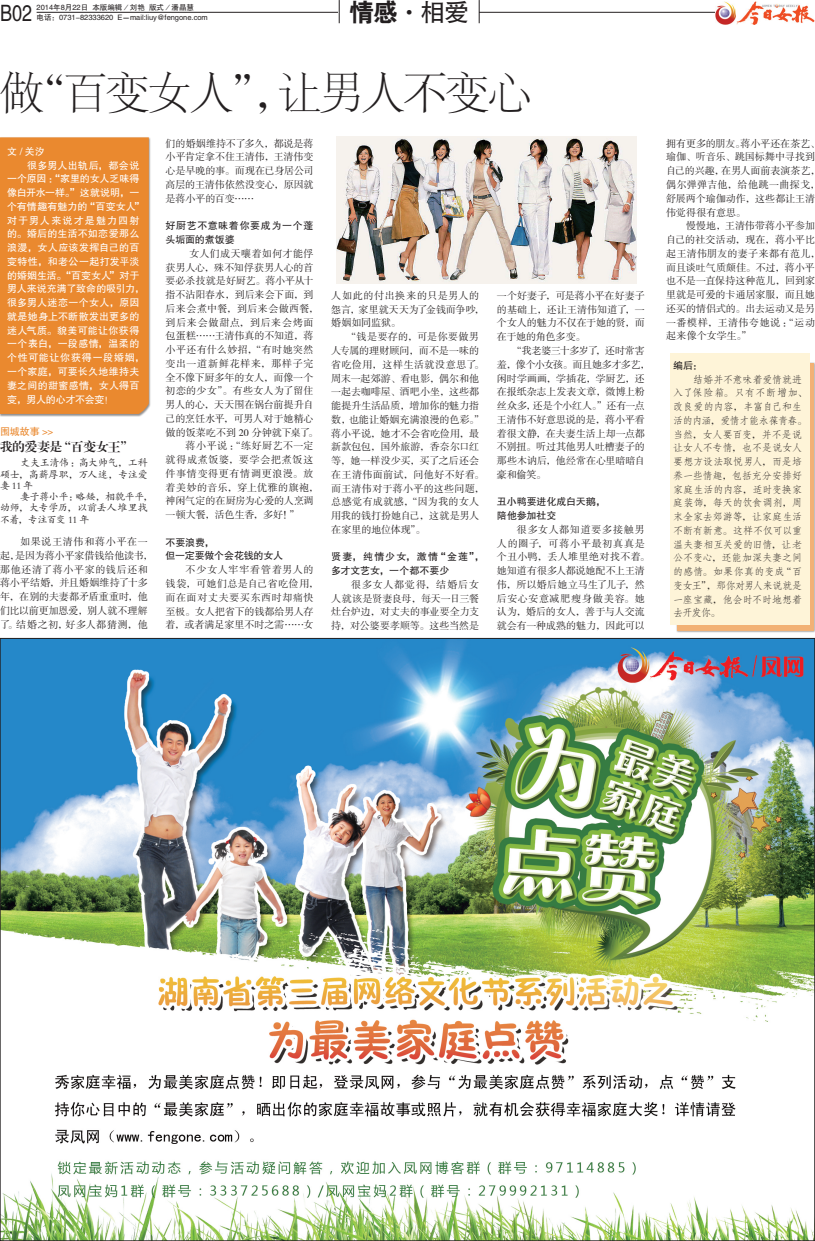
<style>
.page{position:relative;width:815px;height:1241px;background:#fff}
.page>*{position:absolute;margin:0;border:0;box-sizing:border-box;transform-origin:0 0}
.t1{font:43.75px "FZSYK GBK1 0";letter-spacing:-.04em;color:#231f20}
.t2{font:25px "FZHTJW GB1 0";color:#231f20}
.t3{font:22.62px "FZHTJW GB1 0";color:#231f20;scale:.8 1}
.t4{font:12.5px "FZXBSJW GB1 0";color:#231f20}
.t5{font:10px/13.8px "FZSSJW GB1 0";letter-spacing:.005em;color:#231f20}
.t6{font:10px/13.8px "FZFSJW GB1 0";letter-spacing:-.01em;color:#231f20}
.t7{font:10px "FZHTJW GB1 0";letter-spacing:.02em;color:#fff}
.t8{font:10px/13.8px "FZSSJW GB1 0";letter-spacing:.03em;color:#231f20}
.t9{font:10px/13.8px "FZSSJW GB1 0";letter-spacing:.035em;color:#231f20}
.t10{font:10px/11.2px "FZKTK GBK1 0";letter-spacing:-.02em;color:#231f20;text-align:justify}
.t11{font:10px/13.8px "FZHTJW GB1 0";letter-spacing:-.005em;color:#231f20}
.t12{font:10px "FZSSJW GB1 0";letter-spacing:.07em;color:#231f20}
.t13{font:10px/13.8px "FZHTJW GB1 0";letter-spacing:.055em;color:#231f20}
.t14{font:10px/13.8px "FZHTJW GB1 0";letter-spacing:-.025em;color:#231f20}
.t15{font:10px "FZSSJW GB1 0";letter-spacing:.04em;color:#231f20}
.t16{font:10px "FZSSJW GB1 0";letter-spacing:.025em;color:#231f20}
.t17{font:10px "FZSSJW GB1 0";letter-spacing:.045em;color:#231f20}
.t18{font:10px "FZSSJW GB1 0";letter-spacing:.075em;color:#231f20}
.t19{font:10px "FZSSJW GB1 0";letter-spacing:.065em;color:#231f20}
.t20{font:10px "FZHTJW GB1 0";letter-spacing:-.015em;color:#fff}
.t21{font:10px "FZHTJW GB1 0";letter-spacing:-.025em;color:#fff}
.t22{font:10px "FZHTJW GB1 0";letter-spacing:-.005em;color:#fff}
.t23{font:10px "FZHTJW GB1 0";letter-spacing:-.01em;color:#fff}
.t24{font:10px "FZSSJW GB1 0";letter-spacing:.05em;color:#231f20}
.t25{font:10px "FZHTJW GB1 0";letter-spacing:.04em;color:#fff}
.t26{font:10px "FZHTJW GB1 0";letter-spacing:.075em;color:#fff}
.t27{font:10px "FZHTJW GB1 0";letter-spacing:.115em;color:#fff}
.t28{font:10px "FZHTJW GB1 0";letter-spacing:-.03em;color:#fff}
.t29{font:10px "FZHTJW GB1 0";color:#ea892f}
.t30{font:7.5px "FZHTJW GB1 0";color:#231f20}
.s1{font-family:"FZDHTJW GB1 0"}
</style>
<div class="page">
<div style="left:675px;top:362px;width:140px;height:271px;background:#231f20;opacity:.5"></div>
<div style="left:677px;top:363px;width:136px;height:267px;background:#f2b175"></div>
<div style="left:671px;top:353px;width:139px;height:271px;background:#fef4d8"></div>
<div style="left:0;top:136px;width:152px;height:281px;background:#231f20;opacity:.5"></div>
<div style="left:0;top:137px;width:149px;height:277px;background:#ea892f"></div>
<hr style="left:37px;top:12px;width:778px;height:1px;background:#231f20">
<img style="left:716px;top:1px;width:99px;height:24px">
<img style="left:2px;top:640px;width:811px;height:598px">
<div style="left:339px;top:0;width:140px;height:25px;background:#fff"></div>
<svg style="left:339px;top:0;width:1px;height:23px"></svg>
<svg style="left:479px;top:0;width:1px;height:23px"></svg>
<img style="left:337px;top:136px;width:299px;height:147px">
<p class="t30" style="left:37px;top:3px;width:159px">2014年8月22日 本版编辑／刘艳 版式／潘晶慧</p>
<h3 class="t3" style="left:0;top:1px;width:42px">B02</h3>
<p class="t30" style="left:37px;top:13px;width:173px">电话：0731-82333620 E－mail:liuy@fengone.com</p>
<h2 class="t2" style="left:349px;top:-1px;width:121px"><span class="s1">情感</span>·相爱</h2>
<h1 class="t1" style="left:0;top:70px;width:533px">做“百变女人”，让男人不变心</h1>
<p class="t7" style="left:7px;top:146px;width:39px">文/关汐</p>
<p class="t7" style="left:27px;top:160px;width:114px">很多男人出轨后，都会说</p>
<p class="t20" style="left:7px;top:173px;width:134px">一个原因：“家里的女人乏味得</p>
<p class="t21" style="left:7px;top:187px;width:134px">像白开水一样。”这就说明，一</p>
<p class="t7" style="left:7px;top:201px;width:139px">个有情趣有魅力的“百变女人”</p>
<p class="t27" style="left:7px;top:215px;width:134px">对于男人来说才是魅力四射</p>
<p class="t7" style="left:7px;top:228px;width:134px">的。婚后的生活不如恋爱那么</p>
<p class="t7" style="left:7px;top:242px;width:134px">浪漫，女人应该发挥自己的百</p>
<p class="t7" style="left:7px;top:256px;width:134px">变特性，和老公一起打发平淡</p>
<p class="t22" style="left:7px;top:270px;width:134px">的婚姻生活。“百变女人”对于</p>
<p class="t23" style="left:7px;top:283px;width:139px">男人来说充满了致命的吸引力，</p>
<p class="t7" style="left:7px;top:297px;width:134px">很多男人迷恋一个女人，原因</p>
<p class="t7" style="left:7px;top:311px;width:134px">就是她身上不断散发出更多的</p>
<p class="t25" style="left:7px;top:325px;width:134px">迷人气质。貌美可能让你获得</p>
<p class="t7" style="left:7px;top:338px;width:134px">一个表白，一段感情，温柔的</p>
<p class="t26" style="left:7px;top:352px;width:139px">个性可能让你获得一段婚姻，</p>
<p class="t7" style="left:7px;top:366px;width:134px">一个家庭，可要长久地维持夫</p>
<p class="t7" style="left:7px;top:380px;width:134px">妻之间的甜蜜感情，女人得百</p>
<p class="t28" style="left:7px;top:393px;width:108px">变，男人的心才不会变！</p>
<p class="t29" style="left:0;top:426px;width:55px">围城故事 &gt;&gt;</p>
<p class="t4" style="left:0;top:439px;width:134px">我的爱妻是“百变女王”</p>
<p class="t10" style="left:0;top:457px;width:149px;text-indent:20px">丈夫王清伟：高大帅气，工科硕士，高薪厚职，万人迷，专注爱妻11年</p>
<p class="t10" style="left:0;top:491px;width:154px;text-align:left;text-indent:20px">妻子蒋小平：略矮，相貌平平，幼师，大专学历，以前丢人堆里找不着，专注百变 11 年</p>
<p class="t5" style="left:0;top:535px;width:154px;text-indent:20px">如果说王清伟和蒋小平在一起，是因为蒋小平家借钱给他读书，那他还清了蒋小平家的钱后还和蒋小平结婚，并且婚姻维持了十多年，在别的夫妻都矛盾重重时，他们比以前更加恩爱，别人就不理解了。结婚之初，好多人都猜测，他</p>
<p class="t5" style="left:166px;top:137px;width:149px;text-align:justify">们的婚姻维持不了多久，都说是蒋小平肯定拿不住王清伟，王清伟变心是早晚的事。而现在已身居公司高层的王清伟依然没变心，原因就是蒋小平的百变……</p>
<p class="t13" style="left:166px;top:219px;width:149px">好厨艺不意味着你要成为一个蓬头垢面的煮饭婆</p>
<p class="t9" style="left:189px;top:247px;width:126px">女人们成天嚷着如何才能俘</p>
<p class="t5" style="left:166px;top:261px;width:149px">获男人心，殊不知俘获男人心的首</p>
<p class="t5" style="left:166px;top:274px;width:149px">要必杀技就是好厨艺。蒋小平从十</p>
<p class="t5" style="left:166px;top:288px;width:149px">指不沾阳春水，到后来会下面，到</p>
<p class="t9" style="left:166px;top:302px;width:154px">后来会煮中餐，到后来会做西餐，</p>
<p class="t18" style="left:166px;top:317px;width:149px">到后来会做甜点，到后来会烤面</p>
<p class="t5" style="left:166px;top:329px;width:149px">包蛋糕……王清伟真的不知道，蒋</p>
<p class="t15" style="left:166px;top:344px;width:149px">小平还有什么妙招，“有时她突然</p>
<p class="t12" style="left:166px;top:358px;width:149px">变出一道新鲜花样来，那样子完</p>
<p class="t5" style="left:166px;top:371px;width:149px">全不像下厨多年的女人，而像一个</p>
<p class="t16" style="left:166px;top:385px;width:149px">初恋的少女”。有些女人为了留住</p>
<p class="t5" style="left:166px;top:398px;width:149px">男人的心，天天围在锅台前提升自</p>
<p class="t5" style="left:166px;top:412px;width:149px">己的烹饪水平，可男人对于她精心</p>
<p class="t5" style="left:166px;top:426px;width:154px">做的饭菜吃不到 20 分钟就下桌了。</p>
<p class="t24" style="left:186px;top:440px;width:129px">蒋小平说：“练好厨艺不一定</p>
<p class="t12" style="left:166px;top:454px;width:149px">就得成煮饭婆，要学会把煮饭这</p>
<p class="t19" style="left:166px;top:468px;width:149px">件事情变得更有情调更浪漫。放</p>
<p class="t17" style="left:166px;top:482px;width:154px">着美妙的音乐，穿上优雅的旗袍，</p>
<p class="t5" style="left:166px;top:494px;width:149px">神闲气定的在厨房为心爱的人烹调</p>
<p class="t5" style="left:166px;top:508px;width:135px">一顿大餐，活色生香，多好！”</p>
<p class="t14" style="left:166px;top:535px;width:119px">不要浪费，<br>但一定要做个会花钱的女人</p>
<p class="t9" style="left:166px;top:563px;width:154px;text-indent:20px">不少女人牢牢看管着男人的钱袋，可她们总是自己省吃俭用，而在面对丈夫要买东西时却痛快至极。女人把省下的钱都给男人存着，或者满足家里不时之需……女</p>
<p class="t5" style="left:331px;top:289px;width:154px">人如此的付出换来的只是男人的怨言，家里就天天为了金钱而争吵，婚姻如同监狱。</p>
<p class="t5" style="left:331px;top:330px;width:154px;text-indent:15px">“钱是要存的，可是你要做男人专属的理财顾问，而不是一味的省吃俭用，这样生活就没意思了。周末一起郊游、看电影，偶尔和他一起去咖啡屋、酒吧小坐，这些都能提升生活品质，增加你的魅力指数，也能让婚姻充满浪漫的色彩。”蒋小平说，她才不会省吃俭用，最新款包包，国外旅游，香奈尔口红等，她一样没少买，买了之后还会在王清伟面前试，问他好不好看。而王清伟对于蒋小平的这些问题，总感觉有成就感，“因为我的女人用我的钱打扮她自己，这就是男人在家里的地位体现”。</p>
<p class="t11" style="left:331px;top:550px;width:154px">贤妻，纯情少女，激情“金莲”，多才文艺女，一个都不要少</p>
<p class="t5" style="left:331px;top:578px;width:149px;text-align:justify;text-indent:20px">很多女人都觉得，结婚后女人就该是贤妻良母，每天一日三餐灶台炉边，对丈夫的事业要全力支持，对公婆要孝顺等。这些当然是</p>
<p class="t5" style="left:497px;top:289px;width:149px;text-align:justify">一个好妻子，可是蒋小平在好妻子的基础上，还让王清伟知道了，一个女人的魅力不仅在于她的贤，而在于她的角色多变。</p>
<p class="t5" style="left:497px;top:344px;width:154px;text-indent:15px">“我老婆三十多岁了，还时常害羞，像个小女孩。而且她多才多艺，闲时学画画，学插花，学厨艺，还在报纸杂志上发表文章，微博上粉丝众多，还是个小红人。”还有一点王清伟不好意思说的是，蒋小平看着很文静，在夫妻生活上却一点都不别扭。听过其他男人吐槽妻子的那些木讷后，他经常在心里暗暗自豪和偷笑。</p>
<p class="t11" style="left:497px;top:495px;width:110px">丑小鸭要进化成白天鹅，陪他参加社交</p>
<p class="t8" style="left:497px;top:523px;width:154px;text-indent:20px">很多女人都知道要多接触男人的圈子，可蒋小平最初真真是个丑小鸭，丢人堆里绝对找不着。她知道有很多人都说她配不上王清伟，所以婚后她立马生了儿子，然后安心安意减肥瘦身做美容。她认为，婚后的女人，善于与人交流就会有一种成熟的魅力，因此可以</p>
<p class="t5" style="left:666px;top:137px;width:155px">拥有更多的朋友。蒋小平还在茶艺、瑜伽、听音乐、跳国标舞中寻找到自己的兴趣，在男人面前表演茶艺，偶尔弹弹吉他，给他跳一曲探戈，舒展两个瑜伽动作，这些都让王清伟觉得很有意思。</p>
<p class="t5" style="left:666px;top:219px;width:155px;text-indent:20px">慢慢地，王清伟带蒋小平参加自己的社交活动，现在，蒋小平比起王清伟朋友的妻子来都有范儿，而且谈吐气质颇佳。不过，蒋小平也不是一直保持这种范儿，回到家里就是可爱的卡通居家服，而且她还买的情侣式的。出去运动又是另一番模样，王清伟夸她说：“运动起来像个女学生。”</p>
<p class="t11" style="left:673px;top:359px;width:31px">编后：</p>
<p class="t6" style="left:673px;top:372px;width:135px;text-indent:20px">结婚并不意味着爱情就进入了保险箱。只有不断增加、改良爱的内容，丰富自己和生活的内涵，爱情才能永葆青春。当然，女人要百变，并不是说让女人不专情，也不是说女人要想方设法取悦男人，而是培养一些情趣，包括充分安排好家庭生活的内容，适时变换家庭装饰，每天的饮食调剂，周末全家去郊游等，让家庭生活不断有新意。这样不仅可以重温夫妻相互关爱的旧情，让老公不变心，还能加深夫妻之间的感情。如果你真的变成“百变女王”，那你对男人来说就是一座宝藏，他会时不时地想着去开发你。</p>
</div>
